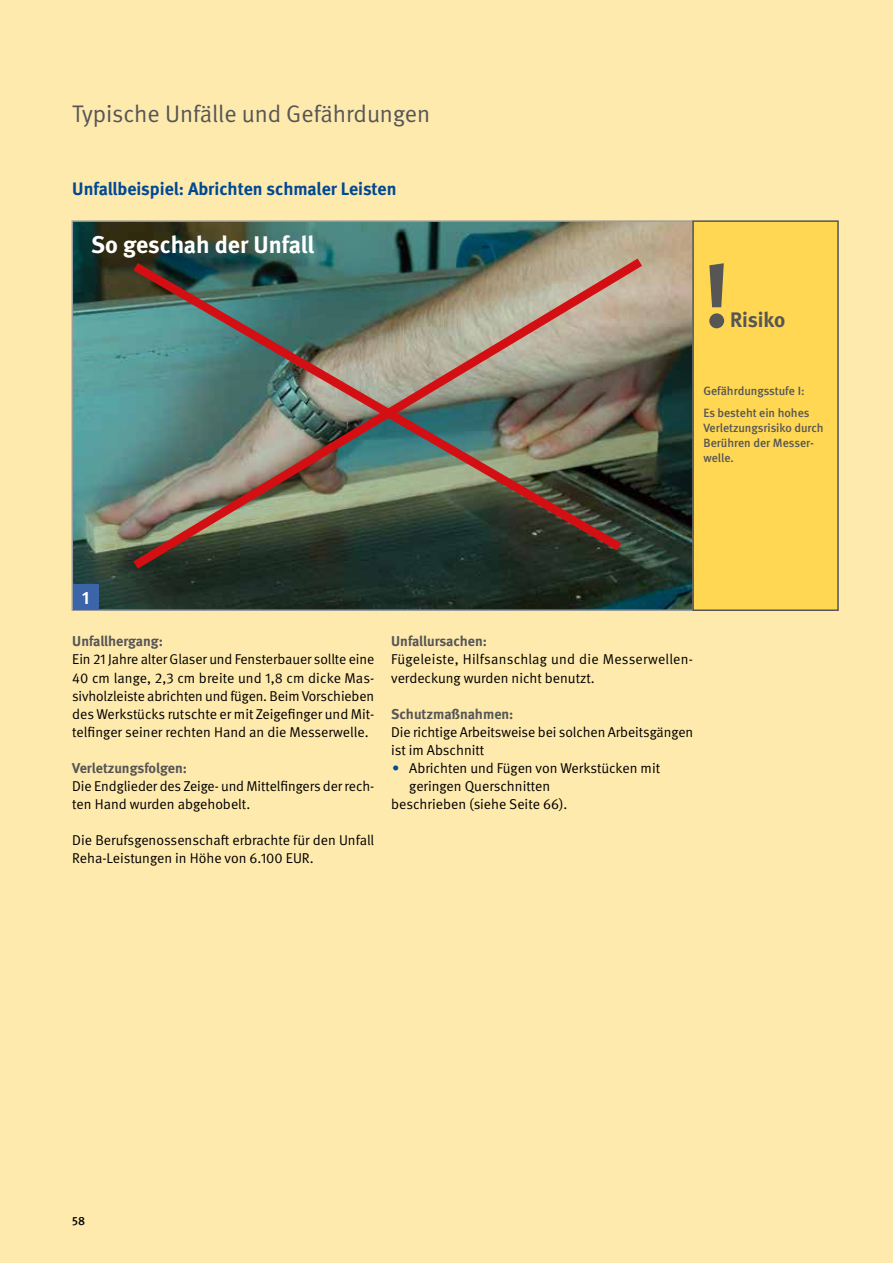
<style>
.page{position:relative;width:893px;height:1263px;background:#ffeaad}
.page>*{position:absolute;margin:0;border:0;box-sizing:border-box;transform-origin:0 0}
.t1{font:700 90px "DGUV Meta";color:#565656}
.t2{font:24px "DGUV Meta";color:#565656}
.t3{font:700 24px "DGUV Meta";letter-spacing:-.005em;color:#fff}
.t4{font:700 21px "DGUV Meta";letter-spacing:-.01em;color:#565656}
.t5{font:700 18px "DGUV Meta";letter-spacing:-.005em;color:#004993}
.t6{font:700 18px "DGUV Meta";color:#fff}
.t7{font:14.25px/18px "DGUV Meta";color:#000}
.t8{font:700 14.25px "DGUV Meta";color:#565656}
.t9{font:500 12px/15px "DGUV Meta";color:#565656}
.t10{font:500 12px "DGUV Meta";color:#000}
.s1{color:#004993}
</style>
<div class="page">
<img style="left:75px;top:223px;width:616px;height:385px">
<div style="left:72px;top:220px;width:622px;height:391px;border:2px solid #9c9d9d"></div>
<div style="left:693px;top:221px;width:145px;height:389px;background:#ffd753"></div>
<div style="left:692px;top:220px;width:147px;height:391px;border:2px solid #565656"></div>
<div style="left:73px;top:584px;width:26px;height:25px;background:#3c64a8"></div>
<svg style="left:124px;top:250px;width:527px;height:327px;background:#3f493e"></svg>
<img style="left:124px;top:255px;width:507px;height:304px">
<h2 class="t2" style="left:72px;top:100px;width:359px">Typische Unfälle und Gefährdungen</h2>
<p class="t5" style="left:72px;top:178px;width:326px">Unfallbeispiel: Abrichten schmaler Leisten</p>
<h2 class="t3" style="left:91px;top:231px;width:224px">So geschah der Unfall</h2>
<h1 class="t1" style="left:703px;top:242px;width:28px">!</h1>
<h3 class="t4" style="left:730px;top:307px;width:57px">Risiko</h3>
<p class="t9" style="left:703px;top:380px;width:107px;line-height:22.5px">Gefährdungsstufe I:<br>Es besteht ein hohes</p>
<p class="t9" style="left:703px;top:421px;width:122px">Verletzungsrisiko durch<br>Berühren der Messer&shy;welle.</p>
<p class="t6" style="left:82px;top:587px;width:9px">1</p>
<p class="t8" style="left:72px;top:633px;width:92px">Unfallhergang:</p>
<p class="t7" style="left:72px;top:651px;width:303px;text-align:justify">Ein 21 Jahre alter Glaser und Fensterbauer sollte eine 40 cm lange, 2,3 cm breite und 1,8 cm dicke Mas&shy;sivholzleiste abrichten und fügen. Beim Vorschieben des Werkstücks rutschte er mit Zeigefinger und Mit&shy;telfinger seiner rechten Hand an die Messerwelle.</p>
<p class="t8" style="left:72px;top:759px;width:116px">Verletzungsfolgen:</p>
<p class="t7" style="left:72px;top:777px;width:303px">Die Endglieder des Zeige- und Mittelfingers der rech&shy;ten Hand wurden abgehobelt.</p>
<p class="t7" style="left:72px;top:831px;width:304px">Die Berufsgenossenschaft erbrachte für den Unfall<br>Reha-Leistungen in Höhe von 6.100 EUR.</p>
<p class="t8" style="left:391px;top:633px;width:97px">Unfallursachen:</p>
<p class="t7" style="left:391px;top:651px;width:302px">Fügeleiste, Hilfsanschlag und die Messerwellen&shy;verdeckung wurden nicht benutzt.</p>
<p class="t8" style="left:391px;top:705px;width:124px">Schutzmaßnahmen:</p>
<p class="t7" style="left:391px;top:723px;width:303px">Die richtige Arbeitsweise bei solchen Arbeitsgängen ist im Abschnitt</p>
<p class="t7" style="left:392px;top:759px;width:269px"><span class="s1">•</span> Abrichten und Fügen von Werkstücken mit</p>
<p class="t7" style="left:409px;top:777px;width:142px">geringen Querschnitten</p>
<p class="t7" style="left:391px;top:795px;width:176px">beschrieben (siehe Seite 66).</p>
<p class="t10" style="left:72px;top:1213px;width:14px">58</p>
</div>
